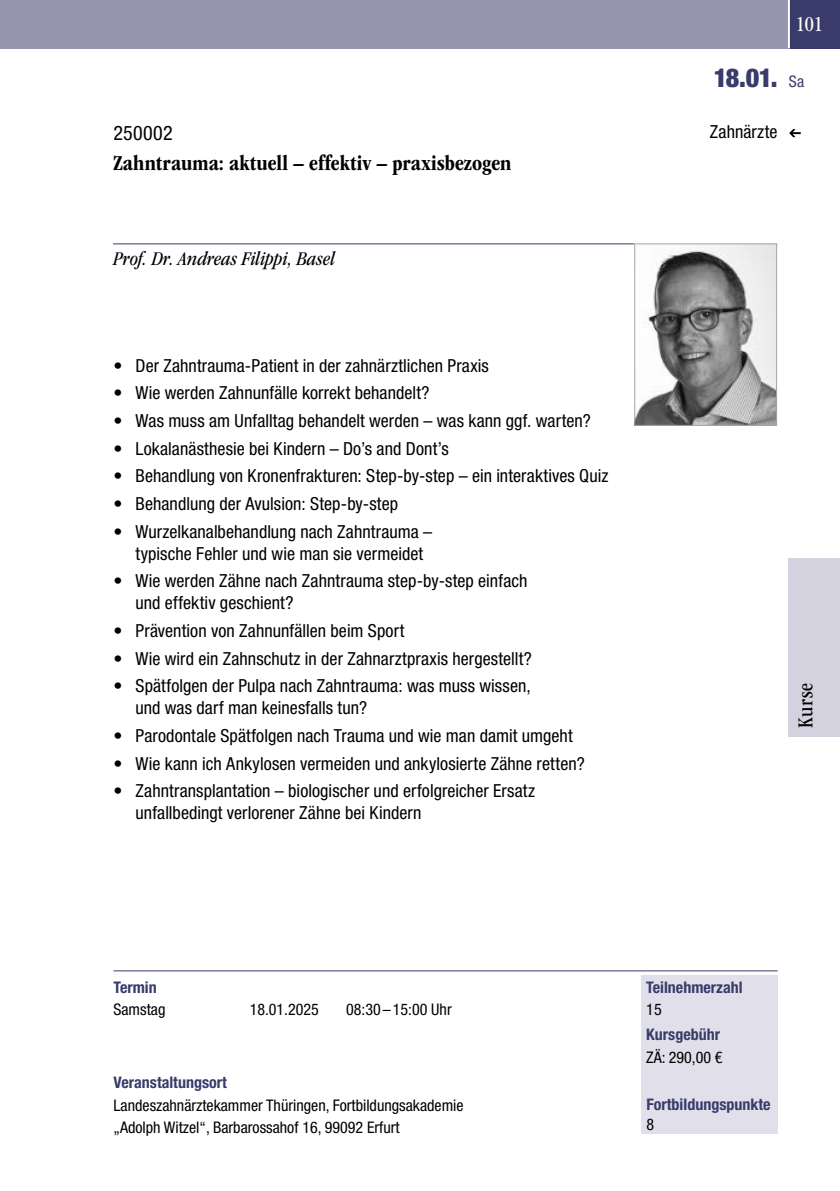
<style>
.page{position:relative;width:840px;height:1191px;background:#fff}
.page>*{position:absolute;margin:0;border:0;box-sizing:border-box;transform-origin:0 0}
.t1{font:900 condensed 26px "Helvetica Neue LT Std";color:#393b6b}
.t2{font:700 condensed 22px "ITC Garamond Std";letter-spacing:.005em;color:#000}
.t3{font:condensed 22px "ITC Garamond Std";color:#000}
.t4{font:condensed 22px "ITC Garamond Std";color:#fff}
.t5{font:italic condensed 20px "ITC Garamond Std";letter-spacing:.01em;color:#000}
.t6{font:condensed 20px "Helvetica Neue LT Std";letter-spacing:.015em;color:#000}
.t7{font:condensed 18px/22px "Helvetica Neue LT Std";letter-spacing:.005em;color:#000}
.t8{font:condensed 16px/22px "Helvetica Neue LT Std";color:#000}
.t9{font:700 condensed 16px "Helvetica Neue LT Std";color:#393b6b}
.s1{font-weight:400;font-size:16px}
</style>
<div class="page">
<div style="left:641px;top:975px;width:136px;height:159px;background:#e0dfea"></div>
<svg style="left:789px;top:129px;width:11px;height:8px"></svg>
<div style="left:0;top:0;width:839px;height:48px;background:#9794ae"></div>
<div style="left:788px;top:0;width:51px;height:48px;background:#393b6b"></div>
<div style="left:788px;top:558px;width:51px;height:178px;background:#d4d2de"></div>
<hr style="left:113px;top:970px;width:664px;height:1px;background:#393b6b">
<hr style="left:787px;top:0;width:2px;height:48px;background:#fff">
<hr style="left:113px;top:243px;width:663px;height:1px;background:#393b6b">
<img style="left:636px;top:245px;width:138px;height:179px">
<div style="left:634px;top:243px;width:142px;height:183px;border:1px solid #a4a5a5"></div>
<p class="t4" style="left:795px;top:12px;width:29px">101</p>
<h1 class="t1" style="left:713px;top:61px;width:92px">18.01. <span class="s1">Sa</span></h1>
<p class="t6" style="left:113px;top:121px;width:61px">250002</p>
<p class="t7" style="left:709px;top:120px;width:69px">Zahnärzte</p>
<p class="t2" style="left:113px;top:151px;width:399px">Zahntrauma: aktuell – effektiv – praxisbezogen</p>
<p class="t5" style="left:113px;top:248px;width:223px">Prof. Dr. Andreas Filippi, Basel</p>
<p class="t7" style="left:113px;top:354px;width:377px">• Der Zahntrauma-Patient in der zahnärztlichen Praxis</p>
<p class="t7" style="left:113px;top:382px;width:317px">• Wie werden Zahnunfälle korrekt behandelt?</p>
<p class="t7" style="left:113px;top:409px;width:478px">• Was muss am Unfalltag behandelt werden – was kann ggf. warten?</p>
<p class="t7" style="left:113px;top:437px;width:337px">• Lokalanästhesie bei Kindern – Do’s and Dont’s</p>
<p class="t7" style="left:113px;top:465px;width:496px">• Behandlung von Kronenfrakturen: Step-by-step – ein interaktives Quiz</p>
<p class="t7" style="left:113px;top:492px;width:286px">• Behandlung der Avulsion: Step-by-step</p>
<p class="t7" style="left:135px;top:520px;width:298px;text-indent:-22px">• Wurzelkanalbehandlung nach Zahntrauma – typische Fehler und wie man sie vermeidet</p>
<p class="t7" style="left:135px;top:570px;width:393px;text-indent:-22px">• Wie werden Zähne nach Zahntrauma step-by-step einfach und effektiv geschient?</p>
<p class="t7" style="left:113px;top:619px;width:292px">• Prävention von Zahnunfällen beim Sport</p>
<p class="t7" style="left:113px;top:647px;width:419px">• Wie wird ein Zahnschutz in der Zahnarztpraxis hergestellt?</p>
<p class="t7" style="left:135px;top:675px;width:396px;text-indent:-22px">• Spätfolgen der Pulpa nach Zahntrauma: was muss wissen, und was darf man keinesfalls tun?</p>
<p class="t7" style="left:113px;top:724px;width:460px">• Parodontale Spätfolgen nach Trauma und wie man damit umgeht</p>
<p class="t7" style="left:113px;top:752px;width:472px">• Wie kann ich Ankylosen vermeiden und ankylosierte Zähne retten?</p>
<p class="t7" style="left:135px;top:780px;width:401px;text-indent:-22px">• Zahntransplantation – biologischer und erfolgreicher Ersatz unfallbedingt verlorener Zähne bei Kindern</p>
<p class="t3" style="left:793px;top:727px;width:46px;rotate:-90deg">Kurse</p>
<p class="t9" style="left:113px;top:977px;width:45px">Termin</p>
<p class="t9" style="left:646px;top:977px;width:98px">Teilnehmerzahl</p>
<p class="t9" style="left:646px;top:1024px;width:75px">Kursgebühr</p>
<p class="t8" style="left:113px;top:998px;width:53px">Samstag</p>
<p class="t8" style="left:249px;top:998px;width:71px">18.01.2025</p>
<p class="t8" style="left:346px;top:998px;width:107px">08:30–15:00 Uhr</p>
<p class="t8" style="left:646px;top:998px;width:17px">15</p>
<p class="t8" style="left:646px;top:1045px;width:78px">ZÄ: 290,00 €</p>
<p class="t9" style="left:113px;top:1072px;width:115px">Veranstaltungsort</p>
<p class="t8" style="left:113px;top:1093px;width:351px">Landeszahnärztekammer Thüringen, Fortbildungsakademie „Adolph Witzel“, Barbarossahof 16, 99092 Erfurt</p>
<p class="t9" style="left:646px;top:1094px;width:126px">Fortbildungspunkte</p>
<p class="t8" style="left:646px;top:1113px;width:9px">8</p>
</div>
